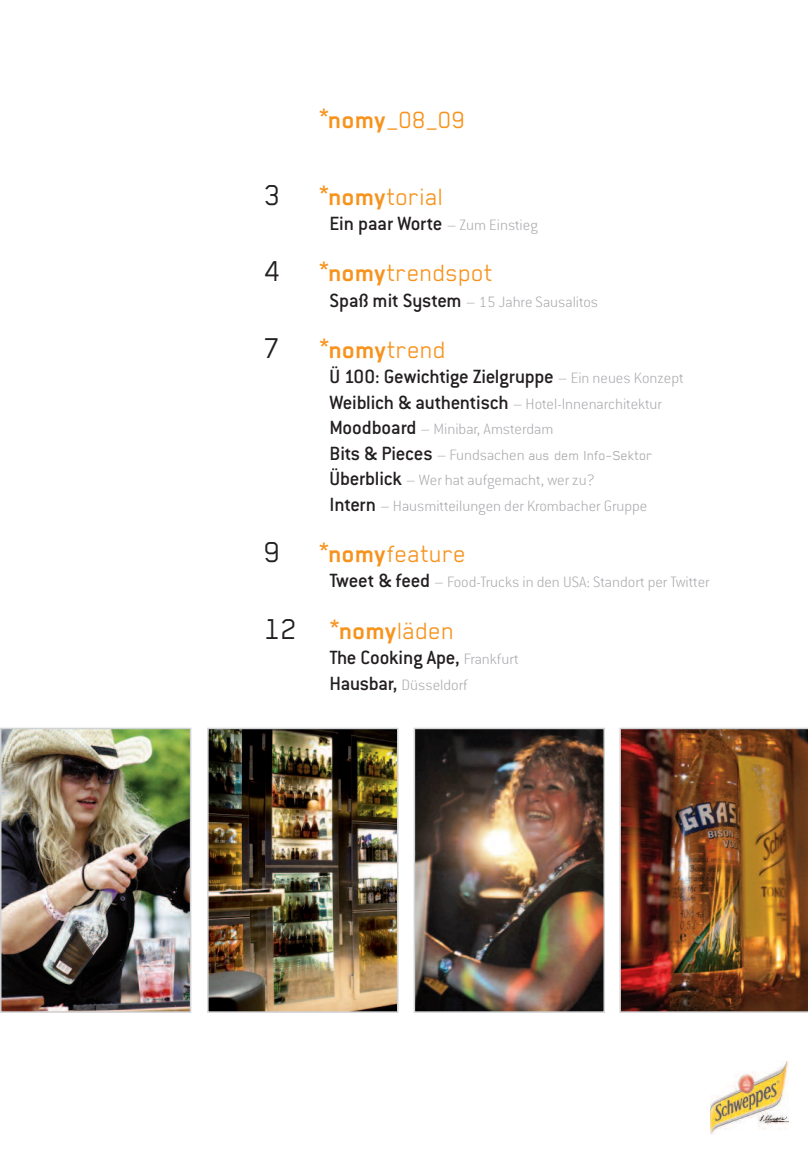
<style>
.page{position:relative;width:808px;height:1149px;background:#fff}
.page>*{position:absolute;margin:0;border:0;box-sizing:border-box;transform-origin:0 0}
.t1{font:27px "Blender 02";color:#f7931d}
.t2{font:500 21px "Conduit ITC Std";letter-spacing:-.015em;color:#231f20}
.t3{font:200 16.5px/25.5px "Conduit ITC Std";color:#a8a9ad}
.t4{font:15px "Blender 02";color:#a8a9ad}
.s1{font-family:"Arial"}
.s2{font-family:"Blender 04";font-weight:700}
.s3{font-size:33px;color:#231f20}
.s4{font-weight:200;font-size:16.5px;color:#a8a9ad}
.s5{font-weight:500;font-size:21px;color:#231f20}
.s6{font-family:"Conduit ITC Std";font-weight:500;font-size:21px;color:#231f20}
.s7{font-family:"Conduit ITC Std";font-weight:200;font-size:16.5px}
</style>
<div class="page">
<img style="left:417px;top:730px;width:185px;height:279px">
<div style="left:414px;top:727px;width:191px;height:285px;border:2px solid #d1d2d4"></div>
<img style="left:3px;top:730px;width:185px;height:279px">
<div style="left:0;top:727px;width:191px;height:285px;border:2px solid #d1d2d4"></div>
<img style="left:619px;top:727px;width:189px;height:285px">
<img style="left:710px;top:1062px;width:78px;height:72px">
<img style="left:210px;top:730px;width:185px;height:279px">
<div style="left:207px;top:727px;width:191px;height:285px;border:2px solid #d1d2d4"></div>
<h1 class="t1" style="left:319px;top:103px;width:149px"><span class="s1">*</span><span class="s2">nomy</span>_08_09</h1>
<h1 class="t1" style="left:265px;top:179px;width:181px"><span class="s3">3</span> <span class="s1">*</span><span class="s2">nomy</span>torial</h1>
<p class="t2" style="left:329px;top:217px;width:210px">Ein paar Worte <span class="s4">– Zum Einstieg</span></p>
<h1 class="t1" style="left:265px;top:256px;width:231px"><span class="s3">4</span> <span class="s1">*</span><span class="s2">nomy</span>trendspot</h1>
<p class="t3" style="left:329px;top:290px;width:270px"><span class="s5">Spaß mit System</span> – 15 Jahre Sausalitos</p>
<h1 class="t1" style="left:265px;top:332px;width:184px"><span class="s3">7</span> <span class="s1">*</span><span class="s2">nomy</span>trend</h1>
<p class="t2" style="left:329px;top:370px;width:356px">Ü 100: Gewichtige Zielgruppe <span class="s4">– Ein neues Konzept</span></p>
<p class="t3" style="left:329px;top:392px;width:334px"><span class="s5">Weiblich &amp; authentisch</span> – Hotel-Innenarchitektur<br><span class="s5">Moodboard</span> – Minibar, Amsterdam</p>
<p class="t4" style="left:329px;top:446px;width:325px"><span class="s6">Bits &amp; Pieces</span> <span class="s7">– Fundsachen</span> aus dem Info-Sektor</p>
<p class="t3" style="left:329px;top:469px;width:319px"><span class="s5">Überblick</span> – Wer hat aufgemacht, wer zu?<br><span class="s5">Intern</span> – Hausmitteilungen der Krombacher Gruppe</p>
<h1 class="t1" style="left:265px;top:536px;width:204px"><span class="s3">9</span> <span class="s1">*</span><span class="s2">nomy</span>feature</h1>
<p class="t3" style="left:329px;top:571px;width:382px"><span class="s5">Tweet &amp; feed</span> – Food-Trucks in den USA: Standort per Twitter</p>
<h1 class="t1" style="left:265px;top:613px;width:192px"><span class="s3">12</span> <span class="s1">*</span><span class="s2">nomy</span>läden</h1>
<p class="t2" style="left:329px;top:650px;width:191px">The Cooking Ape, <span class="s4">Frankfurt</span></p>
<p class="t3" style="left:329px;top:673px;width:140px"><span class="s5">Hausbar,</span> Düsseldorf</p>
</div>
